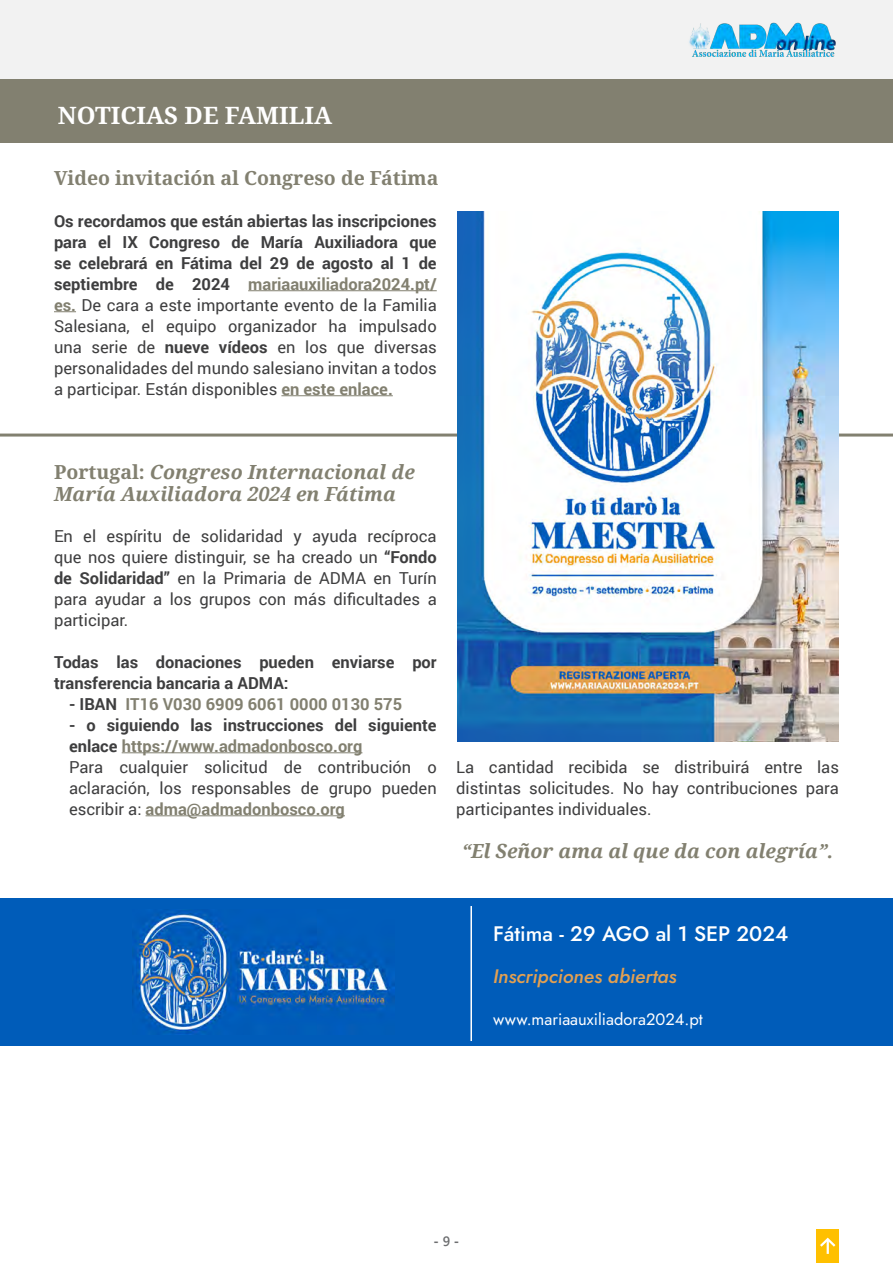
<style>
.page{position:relative;width:893px;height:1263px;background:#fff}
.page>*{position:absolute;margin:0;border:0;box-sizing:border-box;transform-origin:0 0}
.t1{font:700 24px "Noto Serif";color:#fff}
.t2{font:500 21px "Jost";color:#fff}
.t3{font:italic 700 19.5px/22.5px "Noto Serif";color:#828070}
.t4{font:700 19.5px "Noto Serif";color:#828070}
.t5{font:italic 500 19.5px "Jost";color:#e3a051}
.t6{font:16.5px/21px "Roboto";color:#3e3e3f;text-align:justify}
.t7{font:700 16.5px/21px "Roboto";color:#3e3e3f}
.t8{font:700 16.5px "Roboto";color:#828070}
.t9{font:16.5px "Jost";color:#fff}
.t10{font:700 13.5px "Segoe UI";color:#6d6e70}
.s1{font-weight:700}
.s2{font-weight:700;color:#828070}
.s3{font-style:normal}
.s4{color:#3e3e3f}
.s5{color:#828070}
.s6{font-weight:600}
</style>
<div class="page">
<div style="left:0;top:0;width:893px;height:80px;background:#f2f2f2"></div>
<img style="left:689px;top:22px;width:147px;height:35px">
<div style="left:816px;top:1229px;width:23px;height:34px;background:#ffc000"></div>
<svg style="left:820px;top:1237px;width:16px;height:17px"></svg>
<div style="left:0;top:80px;width:893px;height:62px;background:#828070"></div>
<hr style="left:248px;top:290px;width:189px;height:1px;background:#828070">
<svg style="left:54px;top:311px;width:22px;height:1px"></svg>
<hr style="left:281px;top:395px;width:112px;height:1px;background:#828070">
<hr style="left:0;top:433px;width:893px;height:3px;background:#828070">
<img style="left:457px;top:212px;width:382px;height:530px">
<hr style="left:122px;top:752px;width:240px;height:1px;background:#828070">
<hr style="left:146px;top:815px;width:199px;height:1px;background:#828070">
<div style="left:0;top:899px;width:893px;height:147px;background:#005cb9"></div>
<img style="left:133px;top:912px;width:261px;height:121px">
<hr style="left:470px;top:906px;width:2px;height:135px;background:#fff">
<p class="t1" style="left:58px;top:98px;width:276px">NOTICIAS DE FAMILIA</p>
<p class="t4" style="left:54px;top:164px;width:386px">Video invitación al Congreso de Fátima</p>
<p class="t6" style="left:54px;top:210px;width:384px"><span class="s1">Os recordamos que están abiertas las inscripciones para el IX Congreso de María Auxiliadora que se celebrará en Fátima del 29 de agosto al 1 de septiembre de 2024</span> <span class="s2">mariaauxiliadora2024.pt/ es.</span> De cara a este importante evento de la Familia Salesiana, el equipo organizador ha impulsado una serie de <span class="s1">nueve vídeos</span> en los que diversas personalidades del mundo salesiano invitan a todos a participar. Están disponibles <span class="s2">en este enlace.</span></p>
<p class="t3" style="left:54px;top:460px;width:362px"><span class="s3">Portugal:</span> Congreso Internacional de<br>María Auxiliadora 2024 en Fátima</p>
<p class="t6" style="left:54px;top:525px;width:384px">En el espíritu de solidaridad y ayuda recíproca que nos quiere distinguir, se ha creado un <span class="s1">“Fondo de Solidaridad”</span> en la Primaria de ADMA en Turín para ayudar a los grupos con más dificultades a participar.</p>
<p class="t7" style="left:54px;top:650px;width:384px">Todas las donaciones pueden enviarse por transferencia bancaria a ADMA:</p>
<p class="t8" style="left:69px;top:692px;width:335px"><span class="s4">- IBAN</span> IT16 V030 6909 6061 0000 0130 575</p>
<p class="t7" style="left:69px;top:713px;width:369px">- o siguiendo las instrucciones del siguiente enlace <span class="s5">https://www.admadonbosco.org</span></p>
<p class="t6" style="left:69px;top:756px;width:369px">Para cualquier solicitud de contribución o aclaración, los responsables de grupo pueden escribir a: <span class="s2">adma@admadonbosco.org</span></p>
<p class="t6" style="left:456px;top:756px;width:384px">La cantidad recibida se distribuirá entre las distintas solicitudes. No hay contribuciones para participantes individuales.</p>
<p class="t3" style="left:462px;top:839px;width:373px">“El Señor ama al que da con alegría”.</p>
<p class="t2" style="left:493px;top:919px;width:297px">Fátima - 29 AGO al 1 SEP 2024</p>
<p class="t5" style="left:493px;top:962px;width:185px">Inscripciones abiertas</p>
<p class="t9" style="left:493px;top:1008px;width:211px">www.mariaauxiliadora2024.pt</p>
<p class="t10" style="left:434px;top:1229px;width:27px">- <span class="s6">9</span> -</p>
</div>
